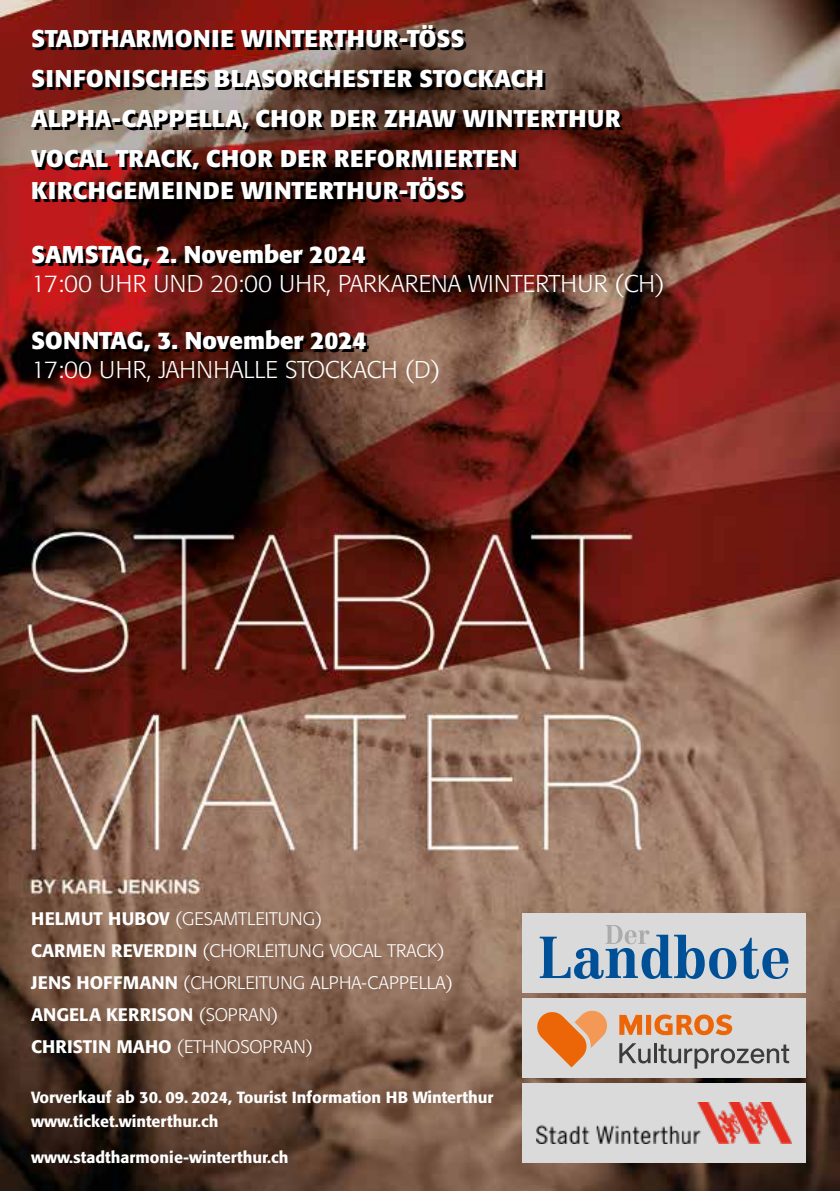
<style>
.page{position:relative;width:840px;height:1191px;background:#fff}
.page>*{position:absolute;margin:0;border:0;box-sizing:border-box;transform-origin:0 0}
.t1{font:700 24px/40px "Formata";letter-spacing:.02em;color:#fff}
.t2{font:300 24px "Formata";color:#fff}
.t3{font:700 24px "Formata";color:#fff}
.t4{font:300 18px/32px "Formata";color:#fff}
.t5{font:500 16px/24px "Formata";color:#fff}
.s1{font-weight:500}
</style>
<div class="page">
<img style="left:0;top:0;width:839px;height:1191px">
<div style="left:522px;top:913px;width:283px;height:79px;background:#dadada"></div>
<svg style="left:539px;top:925px;width:249px;height:54px"></svg>
<div style="left:522px;top:1083px;width:283px;height:79px;background:#dadada"></div>
<img style="left:536px;top:1102px;width:254px;height:41px">
<div style="left:522px;top:998px;width:283px;height:79px;background:#dadada"></div>
<svg style="left:619px;top:1043px;width:31px;height:20px"></svg>
<hr style="left:653px;top:1043px;width:3px;height:20px;background:#3c3c3b">
<svg style="left:658px;top:1044px;width:130px;height:24px"></svg>
<svg style="left:619px;top:1014px;width:112px;height:21px"></svg>
<svg style="left:537px;top:1010px;width:70px;height:57px"></svg>
<p class="t1" style="left:31px;top:19px;width:590px">STADTHARMONIE WINTERTHUR-TÖSS SINFONISCHES BLASORCHESTER STOCKACH ALPHA-CAPPELLA, CHOR DER ZHAW WINTERTHUR VOCAL TRACK, CHOR DER REFORMIERTEN</p>
<p class="t1" style="left:31px;top:171px;width:434px">KIRCHGEMEINDE WINTERTHUR-TÖSS</p>
<p class="t3" style="left:31px;top:239px;width:336px">SAMSTAG, 2. November 2024</p>
<p class="t2" style="left:31px;top:269px;width:634px">17:00 UHR UND 20:00 UHR, PARKARENA WINTERTHUR (CH)</p>
<p class="t3" style="left:31px;top:326px;width:337px">SONNTAG, 3. November 2024</p>
<p class="t2" style="left:31px;top:356px;width:410px">17:00 UHR, JAHNHALLE STOCKACH (D)</p>
<p class="t4" style="left:31px;top:903px;width:423px"><span class="s1">HELMUT HUBOV</span> (GESAMTLEITUNG)<br><span class="s1">CARMEN REVERDIN</span> (CHORLEITUNG VOCAL TRACK)<br><span class="s1">JENS HOFFMANN</span> (CHORLEITUNG ALPHA-CAPPELLA)<br><span class="s1">ANGELA KERRISON</span> (SOPRAN)<br><span class="s1">CHRISTIN MAHO</span> (ETHNOSOPRAN)</p>
<p class="t5" style="left:31px;top:1085px;width:463px">Vorverkauf ab 30. 09. 2024, Tourist Information HB Winterthur www.ticket.winterthur.ch</p>
<p class="t5" style="left:31px;top:1145px;width:258px">www.stadtharmonie-winterthur.ch</p>
</div>
